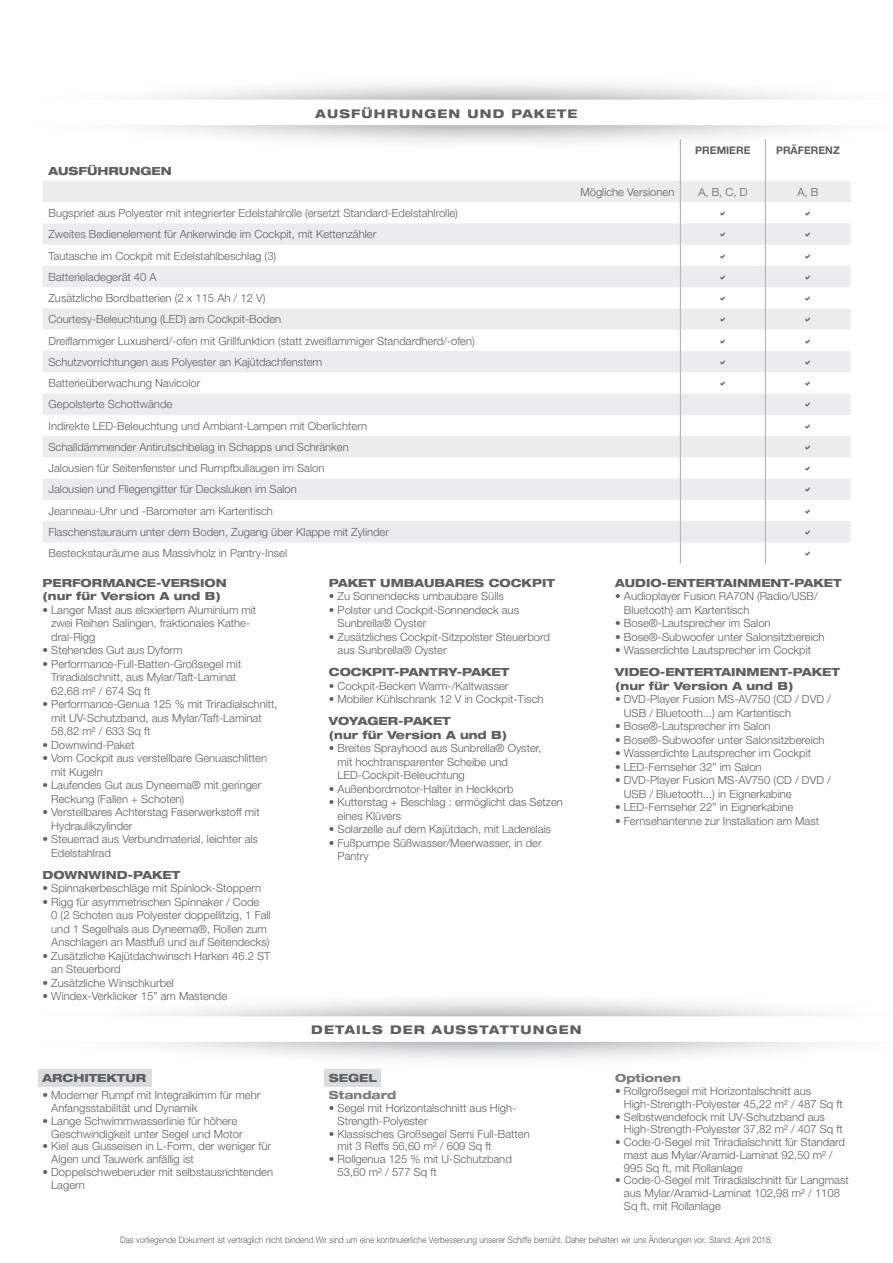
<style>
.page{position:relative;width:893px;height:1263px;background:#fff}
.page>*{position:absolute;margin:0;border:0;box-sizing:border-box;transform-origin:0 0}
.t1{font:800 expanded 12px "Helvetica Neue";letter-spacing:.1em;color:#5f5f62}
.t2{font:300 11.25px/13.5px "Helvetica Neue";color:#5f5f62}
.t3{font:800 expanded 11.25px/13.5px "Helvetica Neue";color:#5f5f62}
.t4{font:800 expanded 11.25px "Helvetica Neue";color:#7d7f82}
.t5{font:700 10.5px "Helvetica Neue";color:#5f5f62}
.t6{font:300 9px "Helvetica Neue";color:#5f5f62;scale:.9 1}
</style>
<div class="page">
<svg style="left:143px;top:1000px;width:681px;height:16px"></svg>
<svg style="left:135px;top:1042px;width:698px;height:18px"></svg>
<div style="left:38px;top:1069px;width:113px;height:17px;background:#dbdcde"></div>
<div style="left:325px;top:1069px;width:56px;height:17px;background:#dbdcde"></div>
<svg style="left:146px;top:83px;width:676px;height:17px"></svg>
<svg style="left:43px;top:125px;width:807px;height:439px"></svg>
<p class="t3" style="left:49px;top:164px;width:125px">AUSFÜHRUNGEN</p>
<p class="t1" style="left:316px;top:106px;width:263px">AUSFÜHRUNGEN UND PAKETE</p>
<p class="t5" style="left:695px;top:143px;width:57px">PREMIERE</p>
<p class="t5" style="left:776px;top:143px;width:65px">PRÄFERENZ</p>
<p class="t2" style="left:580px;top:185px;width:95px">Mögliche Versionen</p>
<p class="t2" style="left:698px;top:185px;width:50px">A, B, C, D</p>
<p class="t2" style="left:797px;top:185px;width:22px">A, B</p>
<p class="t2" style="left:49px;top:202px;width:428px;line-height:21.3px">Bugspriet aus Polyester mit integrierter Edelstahlrolle (ersetzt Standard-Edelstahlrolle)<br>Zweites Bedienelement für Ankerwinde im Cockpit, mit Kettenzähler<br>Tautasche im Cockpit mit Edelstahlbeschlag (3)<br>Batterieladegerät 40 A<br>Zusätzliche Bordbatterien (2 x 115 Ah / 12 V)<br>Courtesy-Beleuchtung (LED) am Cockpit-Boden<br>Dreiflammiger Luxusherd/-ofen mit Grillfunktion (statt zweiflammiger Standardherd/-ofen)<br>Schutzvorrichtungen aus Polyester an Kajütdachfenstern<br>Batterieüberwachung Navicolor<br>Gepolsterte Schottwände<br>Indirekte LED-Beleuchtung und Ambiant-Lampen mit Oberlichtern<br>Schalldämmender Antirutschbelag in Schapps und Schränken<br>Jalousien für Seitenfenster und Rumpfbullaugen im Salon<br>Jalousien und Fliegengitter für Decksluken im Salon<br>Jeanneau-Uhr und -Barometer am Kartentisch<br>Flaschenstauraum unter dem Boden, Zugang über Klappe mit Zylinder Besteckstauräume aus Massivholz in Pantry-Insel</p>
<p class="t3" style="left:43px;top:576px;width:186px">PERFORMANCE-VERSION (nur für Version A und B)</p>
<p class="t2" style="left:51px;top:603px;width:207px;text-indent:-9px">• Langer Mast aus eloxiertem Aluminium mit zwei Reihen Salingen, fraktionales Kathe&shy;dral-Rigg</p>
<p class="t2" style="left:43px;top:643px;width:142px">• Stehendes Gut aus Dyform</p>
<p class="t2" style="left:51px;top:657px;width:192px;text-indent:-9px">• Performance-Full-Batten-Großsegel mit<br>Triradialschnitt, aus Mylar/Taft-Laminat<br>62,68 m² / 674 Sq ft</p>
<p class="t2" style="left:51px;top:697px;width:228px;text-indent:-9px">• Performance-Genua 125 % mit Triradialschnitt, mit UV-Schutzband, aus Mylar/Taft-Laminat<br>58,82 m² / 633 Sq ft</p>
<p class="t2" style="left:43px;top:738px;width:93px">• Downwind-Paket</p>
<p class="t2" style="left:51px;top:751px;width:217px;text-indent:-9px">• Vom Cockpit aus verstellbare Genuaschlitten mit Kugeln</p>
<p class="t2" style="left:51px;top:778px;width:212px;text-indent:-9px">• Laufendes Gut aus Dyneema® mit geringer<br>Reckung (Fallen + Schoten)</p>
<p class="t2" style="left:51px;top:805px;width:210px;text-indent:-9px">• Verstellbares Achterstag Faserwerkstoff mit<br>Hydraulikzylinder</p>
<p class="t2" style="left:51px;top:832px;width:208px;text-indent:-9px">• Steuerrad aus Verbundmaterial, leichter als<br>Edelstahlrad</p>
<p class="t3" style="left:43px;top:868px;width:139px">DOWNWIND-PAKET</p>
<p class="t2" style="left:43px;top:881px;width:220px">• Spinnakerbeschläge mit Spinlock-Stoppern</p>
<p class="t2" style="left:51px;top:895px;width:221px;text-indent:-9px">• Rigg für asymmetrischen Spinnaker / Code<br>0 (2 Schoten aus Polyester doppellitzig, 1 Fall und 1 Segelhals aus Dyneema®, Rollen zum Anschlagen an Mastfuß und auf Seitendecks)</p>
<p class="t2" style="left:51px;top:949px;width:221px;text-indent:-9px">• Zusätzliche Kajütdachwinsch Harken 46.2 ST an Steuerbord</p>
<p class="t2" style="left:43px;top:976px;width:133px">• Zusätzliche Winschkurbel</p>
<p class="t2" style="left:43px;top:989px;width:186px">• Windex-Verklicker 15” am Mastende</p>
<p class="t3" style="left:329px;top:576px;width:228px">PAKET UMBAUBARES COCKPIT</p>
<p class="t2" style="left:329px;top:589px;width:177px">• Zu Sonnendecks umbaubare Sülls</p>
<p class="t2" style="left:338px;top:603px;width:183px;text-indent:-9px">• Polster und Cockpit-Sonnendeck aus<br>Sunbrella® Oyster</p>
<p class="t2" style="left:338px;top:630px;width:214px;text-indent:-9px">• Zusätzliches Cockpit-Sitzpolster Steuerbord aus Sunbrella® Oyster</p>
<p class="t3" style="left:329px;top:665px;width:182px">COCKPIT-PANTRY-PAKET</p>
<p class="t2" style="left:329px;top:679px;width:181px">• Cockpit-Becken Warm-/Kaltwasser</p>
<p class="t2" style="left:329px;top:692px;width:216px">• Mobiler Kühlschrank 12 V in Cockpit-Tisch</p>
<p class="t3" style="left:329px;top:714px;width:180px">VOYAGER-PAKET<br>(nur für Version A und B)</p>
<p class="t2" style="left:338px;top:741px;width:205px;text-indent:-9px">• Breites Sprayhood aus Sunbrella® Oyster, mit hochtransparenter Scheibe und<br>LED-Cockpit-Beleuchtung</p>
<p class="t2" style="left:329px;top:782px;width:186px">• Außenbordmotor-Halter in Heckkorb</p>
<p class="t2" style="left:338px;top:795px;width:227px;text-indent:-9px">• Kutterstag + Beschlag : ermöglicht das Setzen eines Klüvers</p>
<p class="t2" style="left:329px;top:822px;width:224px">• Solarzelle auf dem Kajütdach, mit Laderelais</p>
<p class="t2" style="left:338px;top:836px;width:205px;text-indent:-9px">• Fußpumpe Süßwasser/Meerwasser, in der<br>Pantry</p>
<p class="t1" style="left:311px;top:1022px;width:272px">DETAILS DER AUSSTATTUNGEN</p>
<p class="t3" style="left:615px;top:576px;width:228px">AUDIO-ENTERTAINMENT-PAKET</p>
<p class="t2" style="left:624px;top:589px;width:195px;text-indent:-9px">• Audioplayer Fusion RA70N (Radio/USB/<br>Bluetooth) am Kartentisch</p>
<p class="t2" style="left:615px;top:616px;width:157px">• Bose®-Lautsprecher im Salon</p>
<p class="t2" style="left:615px;top:630px;width:211px">• Bose®-Subwoofer unter Salonsitzbereich</p>
<p class="t2" style="left:615px;top:643px;width:197px">• Wasserdichte Lautsprecher im Cockpit</p>
<p class="t3" style="left:615px;top:665px;width:226px">VIDEO-ENTERTAINMENT-PAKET (nur für Version A und B)</p>
<p class="t2" style="left:624px;top:692px;width:208px;text-indent:-9px">• DVD-Player Fusion MS-AV750 (CD / DVD /<br>USB / Bluetooth...) am Kartentisch</p>
<p class="t2" style="left:615px;top:719px;width:157px">• Bose®-Lautsprecher im Salon</p>
<p class="t2" style="left:615px;top:733px;width:211px">• Bose®-Subwoofer unter Salonsitzbereich</p>
<p class="t2" style="left:615px;top:746px;width:197px">• Wasserdichte Lautsprecher im Cockpit</p>
<p class="t2" style="left:615px;top:760px;width:148px">• LED-Fernseher 32” im Salon</p>
<p class="t2" style="left:624px;top:773px;width:208px;text-indent:-9px">• DVD-Player Fusion MS-AV750 (CD / DVD /<br>USB / Bluetooth...) in Eignerkabine</p>
<p class="t2" style="left:615px;top:800px;width:180px">• LED-Fernseher 22” in Eignerkabine</p>
<p class="t2" style="left:615px;top:814px;width:205px">• Fernsehantenne zur Installation am Mast</p>
<p class="t4" style="left:615px;top:1071px;width:67px">Optionen</p>
<p class="t2" style="left:624px;top:1084px;width:220px;line-height:12.8px;text-indent:-9px">• Rollgroßsegel mit Horizontalschnitt aus<br>High-Strength-Polyester 45,22 m² / 487 Sq ft</p>
<p class="t2" style="left:624px;top:1110px;width:220px;line-height:12.8px;text-indent:-9px">• Selbstwendefock mit UV-Schutzband aus<br>High-Strength-Polyester 37,82 m² / 407 Sq ft</p>
<p class="t2" style="left:624px;top:1135px;width:223px;line-height:12.8px;text-indent:-9px">• Code-0-Segel mit Triradialschnitt für Standard mast aus Mylar/Aramid-Laminat 92,50 m² /<br>995 Sq ft, mit Rollanlage</p>
<p class="t2" style="left:624px;top:1173px;width:226px;line-height:12.8px;text-indent:-9px">• Code-0-Segel mit Triradialschnitt für Langmast aus Mylar/Aramid-Laminat 102,98 m² / 1108<br>Sq ft, mit Rollanlage</p>
<p class="t6" style="left:120px;top:1234px;width:727px">Das vorliegende Dokument ist vertraglich nicht bindend.Wir sind um eine kontinuierliche Verbesserung unserer Schiffe bemüht. Daher behalten wir uns Änderungen vor. Stand: April 2018.</p>
<p class="t3" style="left:329px;top:1071px;width:50px">SEGEL</p>
<p class="t4" style="left:329px;top:1088px;width:69px">Standard</p>
<p class="t2" style="left:338px;top:1101px;width:180px;line-height:12.8px;text-indent:-9px">• Segel mit Horizontalschnitt aus High-<br>Strength-Polyester</p>
<p class="t2" style="left:338px;top:1127px;width:194px;line-height:12.8px;text-indent:-9px">• Klassisches Großsegel Semi Full-Batten mit 3 Reffs 56,60 m² / 609 Sq ft</p>
<p class="t2" style="left:338px;top:1152px;width:176px;line-height:12.8px;text-indent:-9px">• Rollgenua 125 % mit U-Schutzband<br>53,60 m² / 577 Sq ft</p>
<p class="t3" style="left:43px;top:1071px;width:105px">ARCHITEKTUR</p>
<p class="t2" style="left:51px;top:1089px;width:210px;line-height:12.8px;text-indent:-9px">• Moderner Rumpf mit Integralkimm für mehr<br>Anfangsstabilität und Dynamik</p>
<p class="t2" style="left:51px;top:1114px;width:193px;line-height:12.8px;text-indent:-9px">• Lange Schwimmwasserlinie für höhere<br>Geschwindigkeit unter Segel und Motor</p>
<p class="t2" style="left:51px;top:1140px;width:221px;line-height:12.8px;text-indent:-9px">• Kiel aus Gusseisen in L-Form, der weniger für<br>Algen und Tauwerk anfällig ist</p>
<p class="t2" style="left:51px;top:1165px;width:223px;line-height:12.8px;text-indent:-9px">• Doppelschweberuder mit selbstausrichtenden<br>Lagern</p>
</div>
